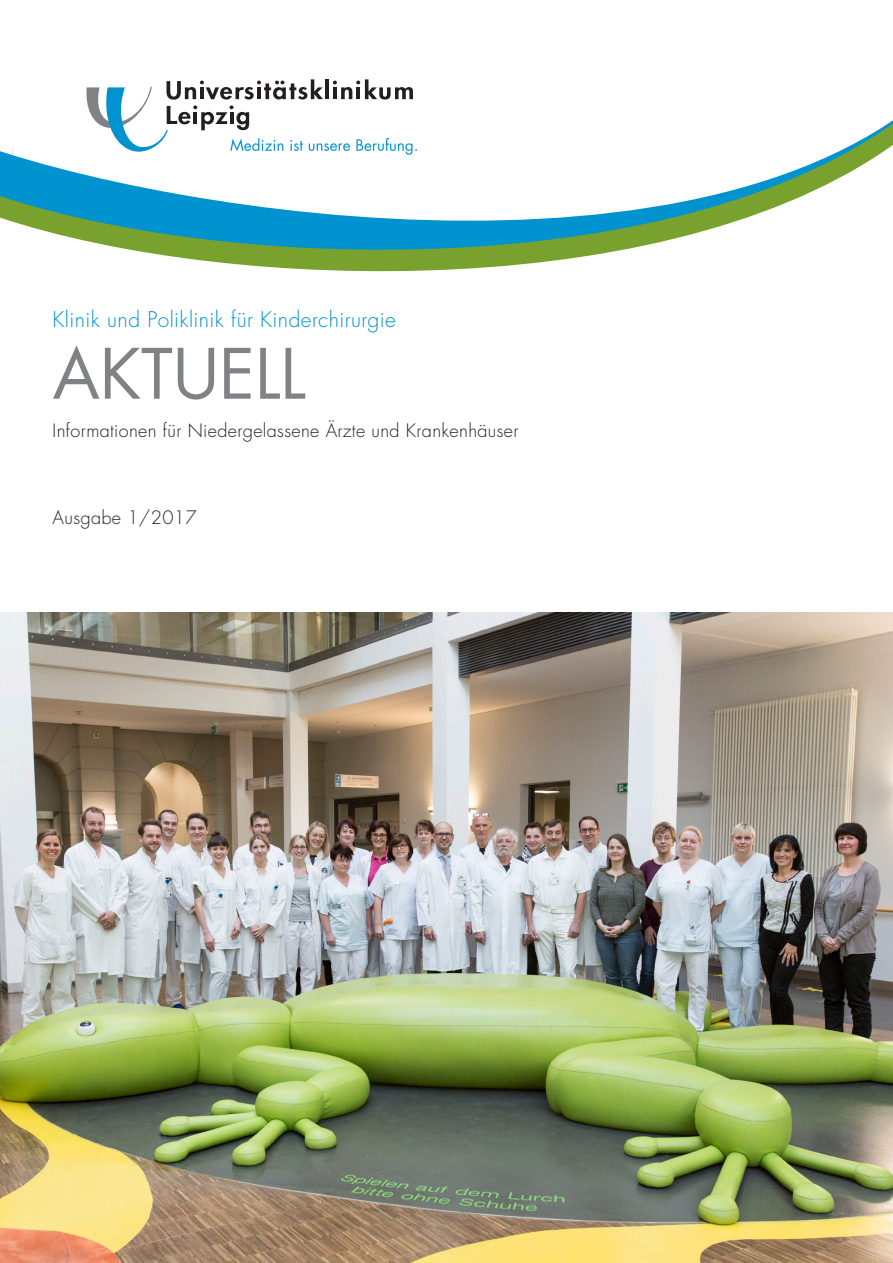
<style>
.page{position:relative;width:893px;height:1263px;background:#fff}
.page>*{position:absolute;margin:0;border:0;box-sizing:border-box;transform-origin:0 0}
.t1{font:67.5px "Futura Std";color:#808285}
.t2{font:300 21px "Futura Std";letter-spacing:.02em;color:#0093d0}
.t3{font:300 18px "Futura Std";letter-spacing:.02em;color:#231f20}
</style>
<div class="page">
<svg style="left:86px;top:79px;width:327px;height:35px"></svg>
<svg style="left:91px;top:114px;width:802px;height:21px"></svg>
<svg style="left:0;top:135px;width:893px;height:137px"></svg>
<img style="left:0;top:612px;width:893px;height:651px">
<p class="t2" style="left:53px;top:306px;width:345px">Klinik und Poliklinik für Kinderchirurgie</p>
<h1 class="t1" style="left:53px;top:331px;width:255px">AKTUELL</h1>
<p class="t3" style="left:53px;top:420px;width:467px">Informationen für Niedergelassene Ärzte und Krankenhäuser</p>
<p class="t3" style="left:53px;top:506px;width:145px">Ausgabe 1/2017</p>
</div>
